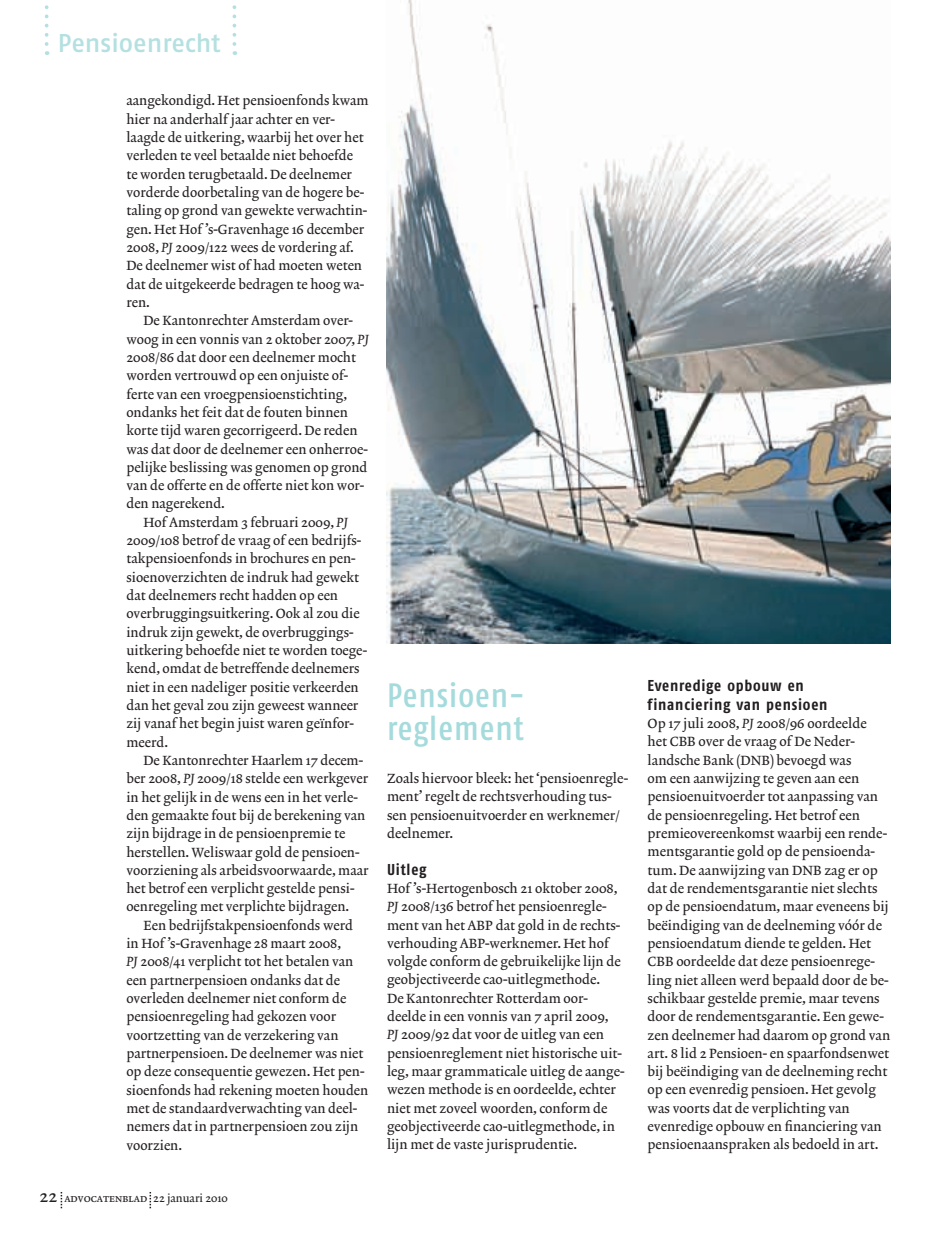
<style>
.page{position:relative;width:933px;height:1238px;background:#fff}
.page>*{position:absolute;margin:0;border:0;box-sizing:border-box;transform-origin:0 0}
.t1{font:33.75px/33.6px "Fago Co Med Lf";letter-spacing:.03em;color:#a5dbdc}
.t2{font:25.65px "Fago No Med Lf";letter-spacing:-.005em;color:#b5e0e1}
.t3{font:15.75px/18.3px "Fago Co Bold Lf";letter-spacing:.05em;color:#231f20}
.t4{font:13.5px/18.3px "Lexicon No 2 Roman A Txt";color:#231f20}
.t5{font:11.25px "Lexicon No 2 Roman A Exp";color:#231f20}
.s1{font-family:"Lexicon No 2 Italic A Txt"}
.s2{font-family:"Lexicon No 2 Roman A Txt";font-size:17.25px}
.s3{font-family:"Lexicon No 2 Roman A Txt"}
</style>
<div class="page">
<svg style="left:61px;top:1192px;width:1px;height:15px"></svg>
<svg style="left:150px;top:1192px;width:1px;height:15px"></svg>
<svg style="left:232px;top:5px;width:4px;height:39px"></svg>
<svg style="left:45px;top:5px;width:3px;height:39px"></svg>
<img style="left:387px;top:0;width:503px;height:643px">
<h2 class="t2" style="left:58px;top:28px;width:164px">Pensioenrecht</h2>
<p class="t4" style="left:126px;top:92px;width:244px">aangekondigd. Het pensioenfonds kwam hier na anderhalf jaar achter en ver&shy;laagde de uitkering, waarbij het over het verleden te veel betaalde niet behoefde<br>te worden terugbetaald. De deelnemer vorderde doorbetaling van de hogere be&shy;taling op grond van gewekte verwachtin&shy;gen. Het Hof ’s-Gravenhage 16 december 2008, <span class="s1">PJ</span> 2009/122 wees de vordering af.<br>De deelnemer wist of had moeten weten dat de uitgekeerde bedragen te hoog wa&shy;ren.</p>
<p class="t4" style="left:143px;top:312px;width:211px">De Kantonrechter Amsterdam over-</p>
<p class="t4" style="left:126px;top:330px;width:244px">woog in een vonnis van 2 oktober 2007, <span class="s1">PJ</span></p>
<p class="t4" style="left:126px;top:349px;width:231px">2008/86 dat door een deelnemer mocht</p>
<p class="t4" style="left:126px;top:367px;width:223px">worden vertrouwd op een onjuiste of-</p>
<p class="t4" style="left:126px;top:385px;width:222px">ferte van een vroegpensioenstichting,</p>
<p class="t4" style="left:126px;top:403px;width:223px">ondanks het feit dat de fouten binnen</p>
<p class="t4" style="left:126px;top:422px;width:233px">korte tijd waren gecorrigeerd. De reden</p>
<p class="t4" style="left:126px;top:440px;width:243px">was dat door de deelnemer een onherroe-</p>
<p class="t4" style="left:126px;top:458px;width:242px">pelijke beslissing was genomen op grond</p>
<p class="t4" style="left:126px;top:477px;width:239px">van de offerte en de offerte niet kon wor-</p>
<p class="t4" style="left:126px;top:495px;width:100px">den nagerekend.</p>
<p class="t4" style="left:143px;top:513px;width:206px">Hof Amsterdam 3 februari 2009, <span class="s1">PJ</span></p>
<p class="t4" style="left:126px;top:532px;width:236px">2009/108 betrof de vraag of een bedrijfs-</p>
<p class="t4" style="left:126px;top:550px;width:231px">takpensioenfonds in brochures en pen-</p>
<p class="t4" style="left:126px;top:568px;width:234px">sioenoverzichten de indruk had gewekt</p>
<p class="t4" style="left:126px;top:586px;width:213px">dat deelnemers recht hadden op een</p>
<p class="t4" style="left:126px;top:605px;width:235px">overbruggingsuitkering. Ook al zou die</p>
<p class="t4" style="left:126px;top:623px;width:229px">indruk zijn gewekt, de overbruggings-</p>
<p class="t4" style="left:126px;top:641px;width:242px">uitkering behoefde niet te worden toege-</p>
<p class="t4" style="left:126px;top:660px;width:235px">kend, omdat de betreffende deelnemers</p>
<p class="t4" style="left:126px;top:678px;width:234px">niet in een nadeliger positie verkeerden</p>
<p class="t4" style="left:126px;top:696px;width:233px">dan het geval zou zijn geweest wanneer</p>
<p class="t4" style="left:126px;top:715px;width:229px">zij vanaf het begin juist waren geïnfor-</p>
<p class="t4" style="left:126px;top:733px;width:43px">meerd.</p>
<p class="t4" style="left:143px;top:751px;width:221px">De Kantonrechter Haarlem 17 decem-</p>
<p class="t4" style="left:126px;top:770px;width:243px">ber 2008, <span class="s1">PJ</span> 2009/18 stelde een werkgever</p>
<p class="t4" style="left:126px;top:788px;width:233px">in het gelijk in de wens een in het verle-</p>
<p class="t4" style="left:126px;top:806px;width:240px">den gemaakte fout bij de berekening van</p>
<p class="t4" style="left:126px;top:824px;width:220px">zijn bijdrage in de pensioenpremie te</p>
<p class="t4" style="left:126px;top:843px;width:235px">herstellen. Weliswaar gold de pensioen-</p>
<p class="t4" style="left:126px;top:861px;width:244px">voorziening als arbeidsvoorwaarde, maar</p>
<p class="t4" style="left:126px;top:879px;width:229px">het betrof een verplicht gestelde pensi-</p>
<p class="t4" style="left:126px;top:898px;width:224px">oenregeling met verplichte bijdragen.</p>
<p class="t4" style="left:143px;top:916px;width:211px">Een bedrijfstakpensioenfonds werd</p>
<p class="t4" style="left:126px;top:934px;width:216px">in Hof ’s-Gravenhage 28 maart 2008,</p>
<p class="t4" style="left:126px;top:953px;width:228px"><span class="s1">PJ</span> 2008/41 verplicht tot het betalen van</p>
<p class="t4" style="left:126px;top:971px;width:215px">een partnerpensioen ondanks dat de</p>
<p class="t4" style="left:126px;top:989px;width:221px">overleden deelnemer niet conform de</p>
<p class="t4" style="left:126px;top:1008px;width:211px">pensioenregeling had gekozen voor</p>
<p class="t4" style="left:126px;top:1026px;width:213px">voortzetting van de verzekering van</p>
<p class="t4" style="left:126px;top:1044px;width:238px">partnerpensioen. De deelnemer was niet</p>
<p class="t4" style="left:126px;top:1062px;width:239px">op deze consequentie gewezen. Het pen-</p>
<p class="t4" style="left:126px;top:1081px;width:243px">sioenfonds had rekening moeten houden</p>
<p class="t4" style="left:126px;top:1099px;width:232px">met de standaardverwachting van deel-</p>
<p class="t4" style="left:126px;top:1117px;width:233px">nemers dat in partnerpensioen zou zijn</p>
<p class="t4" style="left:126px;top:1136px;width:57px">voorzien.</p>
<p class="t5" style="left:40px;top:1191px;width:190px"><span class="s2">22</span> advocatenblad <span class="s3">22 januari 2010</span></p>
<h1 class="t1" style="left:387px;top:677px;width:138px">Pensioen&shy;reglement</h1>
<p class="t4" style="left:387px;top:769px;width:243px">Zoals hiervoor bleek: het ‘pensioenregle&shy;ment’ regelt de rechtsverhouding tus&shy;sen pensioenuitvoerder en werknemer/ deelnemer.</p>
<p class="t3" style="left:387px;top:859px;width:41px">Uitleg</p>
<p class="t4" style="left:387px;top:879px;width:239px">Hof ’s-Hertogenbosch 21 oktober 2008, <span class="s1">PJ</span> 2008/136 betrof het pensioenregle&shy;ment van het ABP dat gold in de rechts&shy;verhouding ABP-werknemer. Het hof volgde conform de gebruikelijke lijn de geobjectiveerde cao-uitlegmethode.<br>De Kantonrechter Rotterdam oor&shy;deelde in een vonnis van 7 april 2009,<br><span class="s1">PJ</span> 2009/92 dat voor de uitleg van een pensioenreglement niet historische uit&shy;leg, maar grammaticale uitleg de aange&shy;wezen methode is en oordeelde, echter niet met zoveel woorden, conform de geobjectiveerde cao-uitlegmethode, in lijn met de vaste jurisprudentie.</p>
<p class="t3" style="left:647px;top:676px;width:181px">Evenredige opbouw en financiering van pensioen</p>
<p class="t4" style="left:647px;top:714px;width:244px">Op 17 juli 2008, <span class="s1">PJ</span> 2008/96 oordeelde<br>het CBB over de vraag of De Neder&shy;landsche Bank (DNB) bevoegd was<br>om een aanwijzing te geven aan een pensioenuitvoerder tot aanpassing van de pensioenregeling. Het betrof een premieovereenkomst waarbij een rende&shy;mentsgarantie gold op de pensioenda&shy;tum. De aanwijzing van DNB zag er op dat de rendementsgarantie niet slechts op de pensioendatum, maar eveneens bij beëindiging van de deelneming vóór de pensioendatum diende te gelden. Het CBB oordeelde dat deze pensioenrege&shy;ling niet alleen werd bepaald door de be&shy;schikbaar gestelde premie, maar tevens door de rendementsgarantie. Een gewe&shy;zen deelnemer had daarom op grond van art. 8 lid 2 Pensioen- en spaarfondsenwet bij beëindiging van de deelneming recht op een evenredig pensioen. Het gevolg was voorts dat de verplichting van evenredige opbouw en financiering van pensioenaanspraken als bedoeld in art.</p>
</div>
